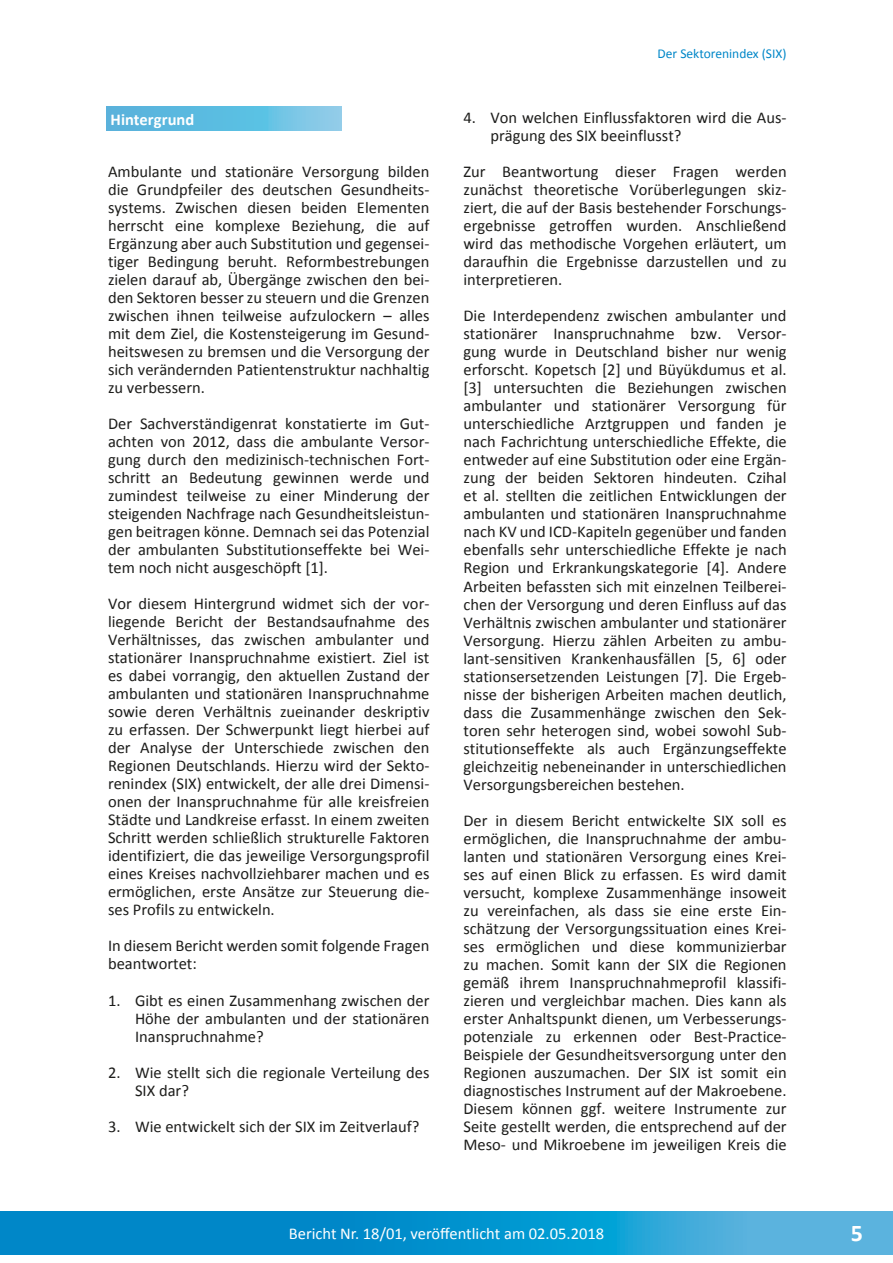
<style>
.page{position:relative;width:893px;height:1263px;background:#fff}
.page>*{position:absolute;margin:0;border:0;box-sizing:border-box;transform-origin:0 0}
.t1{font:700 24px "Calibri";color:#fff}
.t2{font:16.5px/18px "Calibri";color:#1d1d1b;text-align:justify}
.t3{font:16.5px "Calibri";color:#fff}
.t4{font:700 16.5px "Calibri";color:#fff}
.t5{font:13.5px "Calibri";color:#0087c8}
</style>
<div class="page">
<svg style="left:0;top:1212px;width:893px;height:42px;background:#1797d0"></svg>
<svg style="left:106px;top:106px;width:236px;height:25px;background:#65bee1"></svg>
<p class="t4" style="left:111px;top:109px;width:85px">Hintergrund</p>
<p class="t2" style="left:108px;top:163px;width:323px">Ambulante und stationäre Versorgung bilden die Grundpfeiler des deutschen Gesundheits&shy;systems. Zwischen diesen beiden Elementen herrscht eine komplexe Beziehung, die auf Ergänzung aber auch Substitution und gegensei&shy;tiger Bedingung beruht. Reformbestrebungen zielen darauf ab, Übergänge zwischen den bei&shy;den Sektoren besser zu steuern und die Grenzen zwischen ihnen teilweise aufzulockern – alles mit dem Ziel, die Kostensteigerung im Gesund&shy;heitswesen zu bremsen und die Versorgung der sich verändernden Patientenstruktur nachhaltig zu verbessern.</p>
<p class="t2" style="left:108px;top:415px;width:323px">Der Sachverständigenrat konstatierte im Gut&shy;achten von 2012, dass die ambulante Versor&shy;gung durch den medizinisch-technischen Fort&shy;schritt an Bedeutung gewinnen werde und zumindest teilweise zu einer Minderung der steigenden Nachfrage nach Gesundheitsleistun&shy;gen beitragen könne. Demnach sei das Potenzial der ambulanten Substitutionseffekte bei Wei&shy;tem noch nicht ausgeschöpft [1].</p>
<p class="t2" style="left:108px;top:595px;width:323px">Vor diesem Hintergrund widmet sich der vor&shy;liegende Bericht der Bestandsaufnahme des Verhältnisses, das zwischen ambulanter und stationärer Inanspruchnahme existiert. Ziel ist es dabei vorrangig, den aktuellen Zustand der ambulanten und stationären Inanspruchnahme sowie deren Verhältnis zueinander deskriptiv zu erfassen. Der Schwerpunkt liegt hierbei auf der Analyse der Unterschiede zwischen den Regionen Deutschlands. Hierzu wird der Sekto&shy;renindex (SIX) entwickelt, der alle drei Dimensi&shy;onen der Inanspruchnahme für alle kreisfreien Städte und Landkreise erfasst. In einem zweiten Schritt werden schließlich strukturelle Faktoren identifiziert, die das jeweilige Versorgungsprofil eines Kreises nachvollziehbarer machen und es ermöglichen, erste Ansätze zur Steuerung die&shy;ses Profils zu entwickeln.</p>
<p class="t2" style="left:108px;top:937px;width:323px">In diesem Bericht werden somit folgende Fragen beantwortet:</p>
<p class="t2" style="left:135px;top:991px;width:296px;text-indent:-27px">1. Gibt es einen Zusammenhang zwischen der Höhe der ambulanten und der stationären Inanspruchnahme?</p>
<p class="t2" style="left:135px;top:1063px;width:296px;text-indent:-27px">2. Wie stellt sich die regionale Verteilung des<br>SIX dar?</p>
<p class="t2" style="left:108px;top:1117px;width:313px">3. Wie entwickelt sich der SIX im Zeitverlauf?</p>
<p class="t5" style="left:658px;top:45px;width:131px">Der Sektorenindex (SIX)</p>
<p class="t2" style="left:490px;top:109px;width:298px;text-indent:-27px">4. Von welchen Einflussfaktoren wird die Aus&shy;prägung des SIX beeinflusst?</p>
<p class="t2" style="left:463px;top:163px;width:325px">Zur Beantwortung dieser Fragen werden zunächst theoretische Vorüberlegungen skiz&shy;ziert, die auf der Basis bestehender Forschungs&shy;ergebnisse getroffen wurden. Anschließend wird das methodische Vorgehen erläutert, um daraufhin die Ergebnisse darzustellen und zu interpretieren.</p>
<p class="t2" style="left:463px;top:307px;width:325px">Die Interdependenz zwischen ambulanter und stationärer Inanspruchnahme bzw. Versor&shy;gung wurde in Deutschland bisher nur wenig erforscht. Kopetsch [2] und Büyükdumus et al. [3] untersuchten die Beziehungen zwischen ambulanter und stationärer Versorgung für unterschiedliche Arztgruppen und fanden je nach Fachrichtung unterschiedliche Effekte, die entweder auf eine Substitution oder eine Ergän&shy;zung der beiden Sektoren hindeuten. Czihal et al. stellten die zeitlichen Entwicklungen der ambulanten und stationären Inanspruchnahme nach KV und ICD-Kapiteln gegenüber und fanden ebenfalls sehr unterschiedliche Effekte je nach Region und Erkrankungskategorie [4]. Andere Arbeiten befassten sich mit einzelnen Teilberei&shy;chen der Versorgung und deren Einfluss auf das Verhältnis zwischen ambulanter und stationärer Versorgung. Hierzu zählen Arbeiten zu ambu&shy;lant-sensitiven Krankenhausfällen [5, 6] oder stationsersetzenden Leistungen [7]. Die Ergeb&shy;nisse der bisherigen Arbeiten machen deutlich, dass die Zusammenhänge zwischen den Sek&shy;toren sehr heterogen sind, wobei sowohl Sub&shy;stitutionseffekte als auch Ergänzungseffekte gleichzeitig nebeneinander in unterschiedlichen Versorgungsbereichen bestehen.</p>
<p class="t2" style="left:463px;top:811px;width:325px">Der in diesem Bericht entwickelte SIX soll es ermöglichen, die Inanspruchnahme der ambu&shy;lanten und stationären Versorgung eines Krei&shy;ses auf einen Blick zu erfassen. Es wird damit versucht, komplexe Zusammenhänge insoweit zu vereinfachen, als dass sie eine erste Ein&shy;schätzung der Versorgungssituation eines Krei&shy;ses ermöglichen und diese kommunizierbar zu machen. Somit kann der SIX die Regionen gemäß ihrem Inanspruchnahmeprofil klassifi&shy;zieren und vergleichbar machen. Dies kann als erster Anhaltspunkt dienen, um Verbesserungs&shy;potenziale zu erkennen oder Best-Practice-Beispiele der Gesundheitsversorgung unter den Regionen auszumachen. Der SIX ist somit ein diagnostisches Instrument auf der Makroebene.<br>Diesem können ggf. weitere Instrumente zur Seite gestellt werden, die entsprechend auf der Meso- und Mikroebene im jeweiligen Kreis die</p>
<p class="t3" style="left:289px;top:1223px;width:317px">Bericht Nr. 18/01, veröffentlicht am 02.05.2018</p>
<h1 class="t1" style="left:851px;top:1218px;width:14px">5</h1>
</div>
